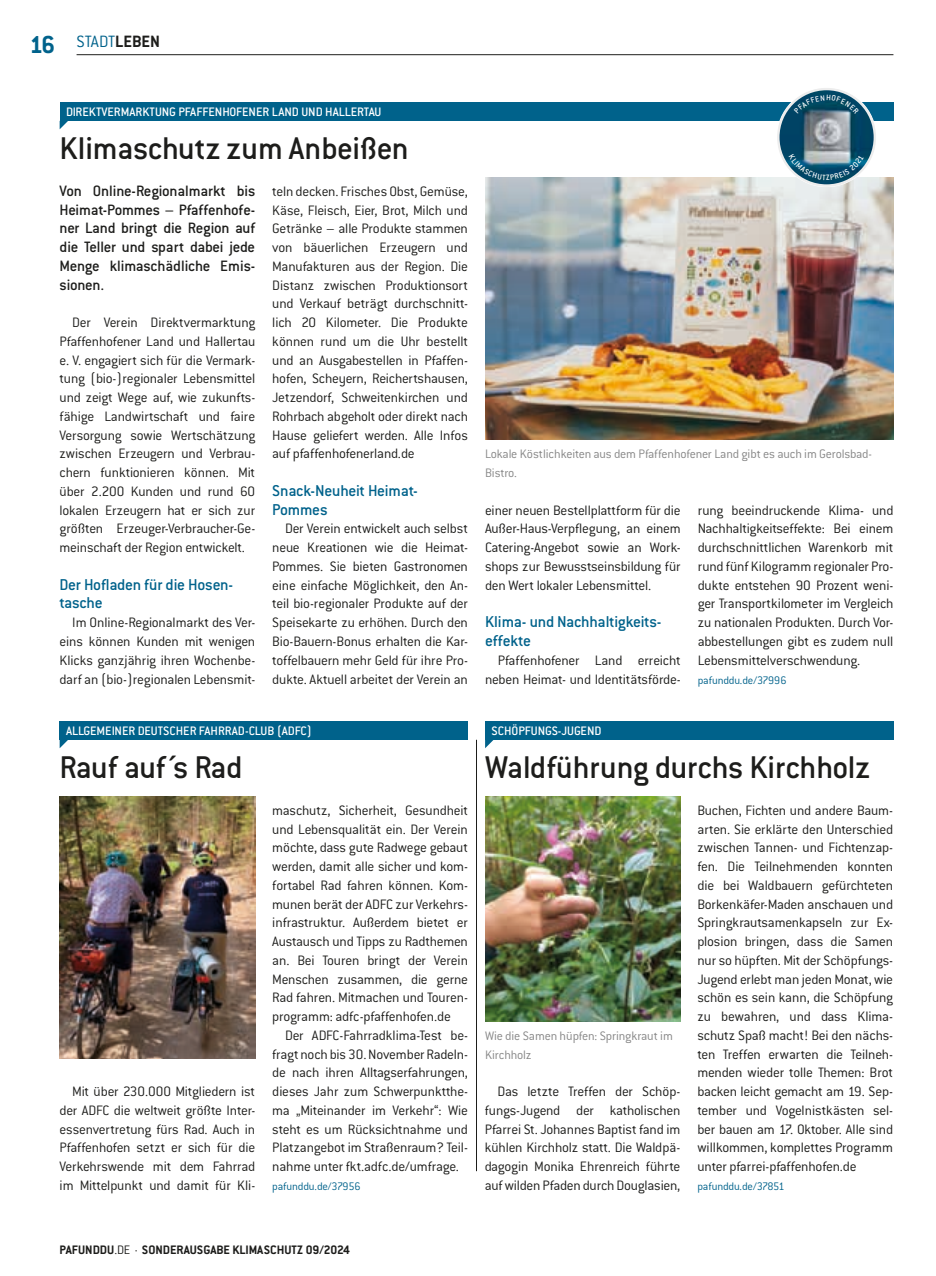
<style>
.page{position:relative;width:936px;height:1276px;background:#fff}
.page>*{position:absolute;margin:0;border:0;box-sizing:border-box;transform-origin:0 0}
.t1{font:500 34.5px "Conduit ITC Std";color:#1d1d1b}
.t2{font:500 34.5px "Conduit ITC Std";letter-spacing:-.02em;color:#1d1d1b}
.t3{font:700 27px "Conduit ITC Std";color:#00628b}
.t4{font:300 18px "Conduit ITC Std";letter-spacing:-.015em;color:#00628b}
.t5{font:500 17.25px/18.8px "Conduit ITC Std";letter-spacing:-.015em;color:#00628b}
.t6{font:500 16.5px/18.8px "Conduit ITC Std";letter-spacing:-.015em;color:#1d1d1b;text-align:justify}
.t7{font:300 15px/18.8px "Conduit ITC Std";letter-spacing:-.015em;color:#1d1d1b;text-align:justify}
.t8{font:300 13.5px/18.8px "Conduit ITC Std";letter-spacing:-.015em;color:#878787}
.t9{font:500 13.5px "Conduit ITC Std";color:#fff}
.t10{font:700 13.5px "Conduit ITC Std";color:#1d1d1b}
.t11{font:300 12px "Conduit ITC Std";letter-spacing:-.015em;color:#00628b}
.s1{font-weight:700;color:#1d1d1b}
.s2{font-weight:300}
</style>
<div class="page">
<hr style="left:77px;top:54px;width:816px;height:1px;background:#1d1d1b">
<img style="left:485px;top:177px;width:408px;height:263px">
<div style="left:60px;top:102px;width:833px;height:19px;background:#00628b"></div>
<svg style="left:60px;top:121px;width:8px;height:8px"></svg>
<svg style="left:776px;top:87px;width:100px;height:100px"></svg>
<img style="left:777px;top:89px;width:98px;height:97px;border-radius:49px">
<div style="left:777px;top:88px;width:99px;height:99px;border:2px solid #ededed;border-radius:50%"></div>
<div style="left:60px;top:721px;width:408px;height:19px;background:#00628b"></div>
<svg style="left:60px;top:740px;width:8px;height:8px"></svg>
<div style="left:485px;top:721px;width:408px;height:19px;background:#00628b"></div>
<svg style="left:485px;top:740px;width:8px;height:8px"></svg>
<img style="left:60px;top:796px;width:195px;height:262px">
<img style="left:485px;top:796px;width:195px;height:225px">
<hr style="left:476px;top:740px;width:1px;height:431px;background:#1d1d1b">
<svg style="left:794px;top:95px;width:65px;height:19px"></svg>
<svg style="left:788px;top:154px;width:75px;height:26px;background:#44798f"></svg>
<h2 class="t3" style="left:29px;top:28px;width:27px">16</h2>
<p class="t4" style="left:77px;top:30px;width:85px">STADT<span class="s1">LEBEN</span></p>
<p class="t9" style="left:66px;top:104px;width:317px">DIREKTVERMARKTUNG PFAFFENHOFENER LAND UND HALLERTAU</p>
<h1 class="t1" style="left:60px;top:127px;width:350px">Klimaschutz zum Anbeißen</h1>
<p class="t6" style="left:60px;top:181px;width:197px">Von Online-Regionalmarkt bis Heimat-Pommes – Pfaffenhofe&shy;ner Land bringt die Region auf die Teller und spart dabei jede Menge klimaschädliche Emis&shy;sionen.</p>
<p class="t7" style="left:60px;top:313px;width:197px;text-indent:13px">Der Verein Direktvermarktung Pfaffenhofener Land und Hallertau e. V. engagiert sich für die Vermark&shy;tung (bio-)regionaler Lebensmittel und zeigt Wege auf, wie zukunfts&shy;fähige Landwirtschaft und faire Versorgung sowie Wertschätzung zwischen Erzeugern und Verbrau&shy;chern funktionieren können. Mit über 2.200 Kunden und rund 60 lokalen Erzeugern hat er sich zur größten Erzeuger-Verbraucher-Ge&shy;meinschaft der Region entwickelt.</p>
<p class="t5" style="left:60px;top:574px;width:175px">Der Hofladen für die Hosen&shy;tasche</p>
<p class="t7" style="left:60px;top:613px;width:197px;text-indent:13px">Im Online-Regionalmarkt des Ver&shy;eins können Kunden mit wenigen Klicks ganzjährig ihren Wochenbe&shy;darf an (bio-)regionalen Lebensmit-</p>
<p class="t7" style="left:272px;top:181px;width:197px">teln decken. Frisches Obst, Gemüse, Käse, Fleisch, Eier, Brot, Milch und Getränke – alle Produkte stammen von bäuerlichen Erzeugern und Manufakturen aus der Region. Die Distanz zwischen Produktionsort und Verkauf beträgt durchschnitt&shy;lich 20 Kilometer. Die Produkte können rund um die Uhr bestellt und an Ausgabestellen in Pfaffen&shy;hofen, Scheyern, Reichertshausen, Jetzendorf, Schweitenkirchen und Rohrbach abgeholt oder direkt nach Hause geliefert werden. Alle Infos auf pfaffenhofenerland.de</p>
<p class="t5" style="left:272px;top:481px;width:147px">Snack-Neuheit Heimat-<br>Pommes</p>
<p class="t7" style="left:272px;top:519px;width:197px;text-indent:13px">Der Verein entwickelt auch selbst neue Kreationen wie die Heimat-Pommes. Sie bieten Gastronomen eine einfache Möglichkeit, den An&shy;teil bio-regionaler Produkte auf der Speisekarte zu erhöhen. Durch den Bio-Bauern-Bonus erhalten die Kar&shy;toffelbauern mehr Geld für ihre Pro&shy;dukte. Aktuell arbeitet der Verein an</p>
<p class="t9" style="left:66px;top:723px;width:247px">ALLGEMEINER DEUTSCHER FAHRRAD-CLUB (ADFC)</p>
<h1 class="t2" style="left:60px;top:746px;width:184px">Rauf auf´s Rad</h1>
<p class="t7" style="left:60px;top:1081px;width:197px;text-indent:13px">Mit über 230.000 Mitgliedern ist der ADFC die weltweit größte Inter&shy;essenvertretung fürs Rad. Auch in Pfaffenhofen setzt er sich für die Verkehrswende mit dem Fahrrad im Mittelpunkt und damit für Kli-</p>
<p class="t7" style="left:272px;top:800px;width:197px">maschutz, Sicherheit, Gesundheit und Lebensqualität ein. Der Verein möchte, dass gute Radwege gebaut werden, damit alle sicher und kom&shy;fortabel Rad fahren können. Kom&shy;munen berät der ADFC zur Verkehrs&shy;infrastruktur. Außerdem bietet er Austausch und Tipps zu Radthemen an. Bei Touren bringt der Verein Menschen zusammen, die gerne Rad fahren. Mitmachen und Touren&shy;programm: adfc-pfaffenhofen.de</p>
<p class="t7" style="left:272px;top:1025px;width:197px;text-indent:13px">Der ADFC-Fahrradklima-Test be&shy;fragt noch bis 30. November Radeln&shy;de nach ihren Alltagserfahrungen, dieses Jahr zum Schwerpunktthe&shy;ma „Miteinander im Verkehr“: Wie steht es um Rücksichtnahme und Platzangebot im Straßenraum? Teil&shy;nahme unter fkt.adfc.de/umfrage.</p>
<p class="t11" style="left:272px;top:1179px;width:90px">pafunddu.de/37956</p>
<p class="t8" style="left:485px;top:444px;width:388px">Lokale Köstlichkeiten aus dem Pfaffenhofener Land gibt es auch im Gerolsbad-<br>Bistro.</p>
<p class="t7" style="left:485px;top:500px;width:197px">einer neuen Bestellplattform für die Außer-Haus-Verpflegung, an einem Catering-Angebot sowie an Work&shy;shops zur Bewusstseinsbildung für den Wert lokaler Lebensmittel.</p>
<p class="t5" style="left:485px;top:612px;width:178px">Klima- und Nachhaltigkeits&shy;effekte</p>
<p class="t7" style="left:485px;top:650px;width:197px;text-align:right">Pfaffenhofener Land erreicht neben Heimat- und Identitätsförde-</p>
<p class="t9" style="left:491px;top:723px;width:112px">SCHÖPFUNGS-JUGEND</p>
<p class="t7" style="left:697px;top:500px;width:197px">rung beeindruckende Klima- und Nachhaltigkeitseffekte: Bei einem durchschnittlichen Warenkorb mit rund fünf Kilogramm regionaler Pro&shy;dukte entstehen 90 Prozent weni&shy;ger Transportkilometer im Vergleich zu nationalen Produkten. Durch Vor&shy;abbestellungen gibt es zudem null Lebensmittelverschwendung.</p>
<p class="t11" style="left:697px;top:672px;width:90px">pafunddu.de/37996</p>
<h1 class="t1" style="left:485px;top:746px;width:386px">Waldführung durchs Kirchholz</h1>
<p class="t8" style="left:485px;top:1026px;width:189px">Wie die Samen hüpfen: Springkraut im<br>Kirchholz</p>
<p class="t7" style="left:484px;top:1081px;width:197px;text-indent:13px">Das letzte Treffen der Schöp&shy;fungs-Jugend der katholischen Pfarrei St. Johannes Baptist fand im kühlen Kirchholz statt. Die Waldpä&shy;dagogin Monika Ehrenreich führte auf wilden Pfaden durch Douglasien,</p>
<p class="t7" style="left:697px;top:800px;width:197px">Buchen, Fichten und andere Baum&shy;arten. Sie erklärte den Unterschied zwischen Tannen- und Fichtenzap&shy;fen. Die Teilnehmenden konnten die bei Waldbauern gefürchteten Borkenkäfer-Maden anschauen und Springkrautsamenkapseln zur Ex&shy;plosion bringen, dass die Samen nur so hüpften. Mit der Schöpfungs-Jugend erlebt man jeden Monat, wie schön es sein kann, die Schöpfung zu bewahren, und dass Klima&shy;schutz Spaß macht! Bei den nächs&shy;ten Treffen erwarten die Teilneh&shy;menden wieder tolle Themen: Brot backen leicht gemacht am 19. Sep&shy;tember und Vogelnistkästen sel&shy;ber bauen am 17. Oktober. Alle sind willkommen, komplettes Programm unter pfarrei-pfaffenhofen.de</p>
<p class="t11" style="left:697px;top:1179px;width:89px">pafunddu.de/37851</p>
<p class="t10" style="left:60px;top:1241px;width:292px">PAFUNDDU<span class="s2">.DE ·</span> SONDERAUSGABE KLIMASCHUTZ 09/2024</p>
</div>
